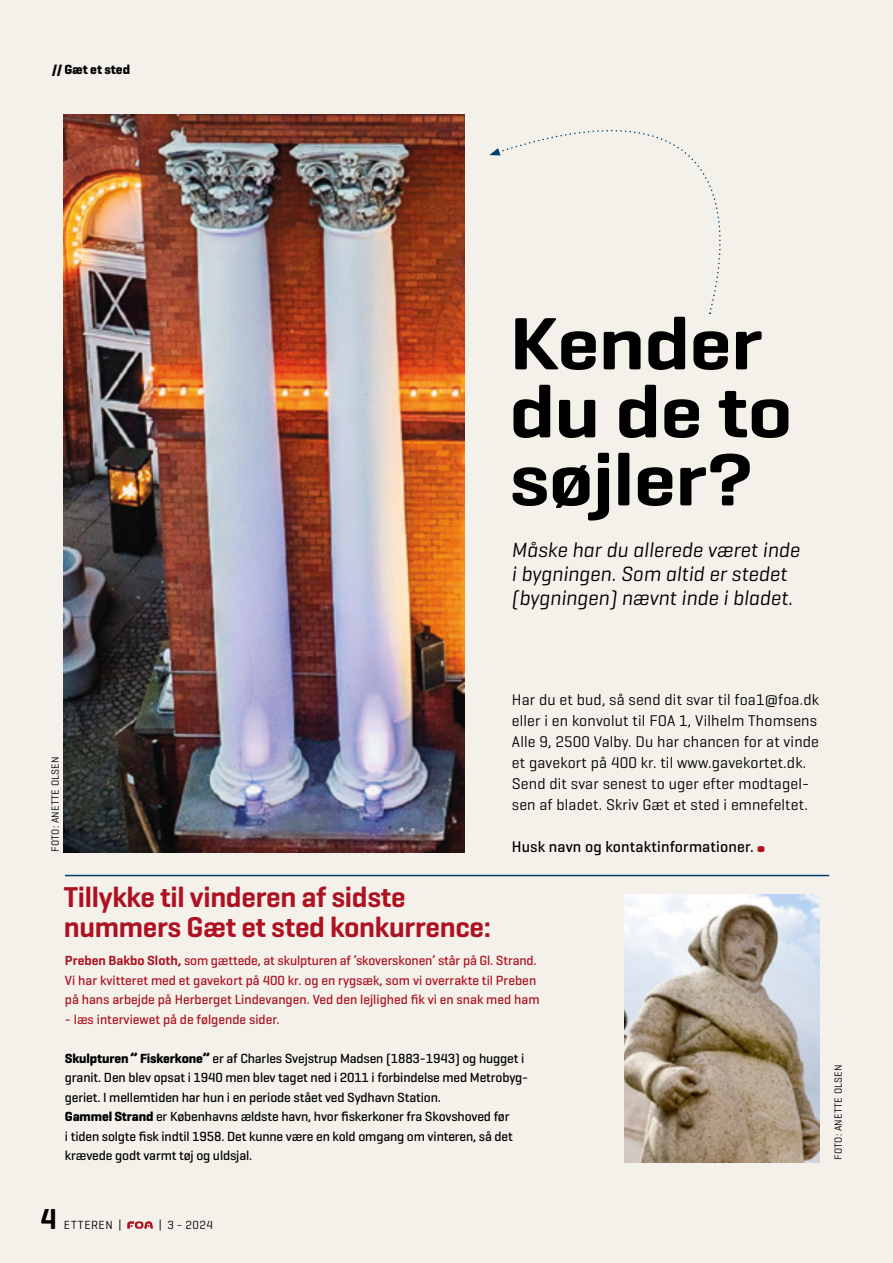
<style>
.page{position:relative;width:893px;height:1263px;background:#f3f1e9}
.page>*{position:absolute;margin:0;border:0;box-sizing:border-box;transform-origin:0 0}
.t1{font:600 75.3px/67.9px "Geogrotesque";letter-spacing:-.01em;color:#000;scale:1.13 1}
.t2{font:600 29.4px "Geogrotesque";color:#000}
.t3{font:600 29.1px/30px "Geogrotesque";letter-spacing:-.01em;color:#ae1122}
.t4{font:italic 21px/24px "Geogrotesque";color:#000}
.t5{font:15.75px/21px "Geogrotesque";letter-spacing:.01em;color:#000}
.t6{font:500 15.75px "Geogrotesque";letter-spacing:.01em;color:#000}
.t7{font:500 13.5px/19.5px "Geogrotesque";letter-spacing:-.01em;color:#000}
.t8{font:500 13.5px/19.5px "Geogrotesque";color:#ae1122}
.t9{font:700 13.5px "Geogrotesque";color:#000}
.t10{font:12px "Geogrotesque";letter-spacing:.04em;color:#000}
.t11{font:10.5px "Geogrotesque";letter-spacing:.02em;color:#000}
.s1{font-weight:600}
.s2{font-weight:700}
</style>
<div class="page">
<img style="left:64px;top:115px;width:401px;height:737px">
<img style="left:624px;top:894px;width:195px;height:268px">
<svg style="left:757px;top:846px;width:7px;height:6px"></svg>
<svg style="left:497px;top:129px;width:224px;height:181px"></svg>
<svg style="left:489px;top:148px;width:11px;height:7px"></svg>
<hr style="left:65px;top:875px;width:764px;height:1px;background:#003d6a">
<svg style="left:127px;top:1221px;width:26px;height:8px"></svg>
<p class="t9" style="left:52px;top:61px;width:80px">// Gæt et sted</p>
<h1 class="t1" style="left:509px;top:309px;width:252px">Kender du de to søjler?</h1>
<h3 class="t4" style="left:512px;top:537px;width:290px">Måske har du allerede været inde i bygningen. Som altid er stedet (bygningen) nævnt inde i bladet.</h3>
<p class="t11" style="left:49px;top:852px;width:97px;rotate:-90deg">FOTO: ANETTE OLSEN</p>
<h3 class="t3" style="left:64px;top:881px;width:429px">Tillykke til vinderen af sidste nummers Gæt et sted konkurrence:</h3>
<p class="t5" style="left:512px;top:689px;width:309px">Har du et bud, så send dit svar til foa1@foa.dk eller i en konvolut til FOA 1, Vilhelm Thomsens Alle 9, 2500 Valby. Du har chancen for at vinde et gavekort på 400 kr. til www.gavekortet.dk.<br>Send dit svar senest to uger efter modtagel&shy;sen af bladet. Skriv Gæt et sted i emnefeltet.</p>
<p class="t6" style="left:512px;top:837px;width:243px">Husk navn og kontaktinformationer.</p>
<p class="t8" style="left:65px;top:951px;width:476px"><span class="s1">Preben Bakbo Sloth,</span> som gættede, at skulpturen af ’skoverskonen’ står på Gl. Strand.<br>Vi har kvitteret med et gavekort på 400 kr. og en rygsæk, som vi overrakte til Preben på hans arbejde på Herberget Lindevangen. Ved den lejlighed fik vi en snak med ham</p>
<p class="t8" style="left:65px;top:1009px;width:216px">- læs interviewet på de følgende sider.</p>
<p class="t7" style="left:65px;top:1048px;width:465px"><span class="s2">Skulpturen ” Fiskerkone”</span> er af Charles Svejstrup Madsen (1883-1943) og hugget i granit. Den blev opsat i 1940 men blev taget ned i 2011 i forbindelse med Metrobyg&shy;geriet. I mellemtiden har hun i en periode stået ved Sydhavn Station.<br><span class="s2">Gammel Strand</span> er Københavns ældste havn, hvor fiskerkoner fra Skovshoved før<br>i tiden solgte fisk indtil 1958. Det kunne være en kold omgang om vinteren, så det krævede godt varmt tøj og uldsjal.</p>
<p class="t11" style="left:832px;top:1160px;width:97px;rotate:-90deg">FOTO: ANETTE OLSEN</p>
<h2 class="t2" style="left:40px;top:1200px;width:18px">4</h2>
<p class="t10" style="left:64px;top:1217px;width:59px">ETTEREN |</p>
<p class="t10" style="left:159px;top:1217px;width:56px">| 3 - 2024</p>
</div>
